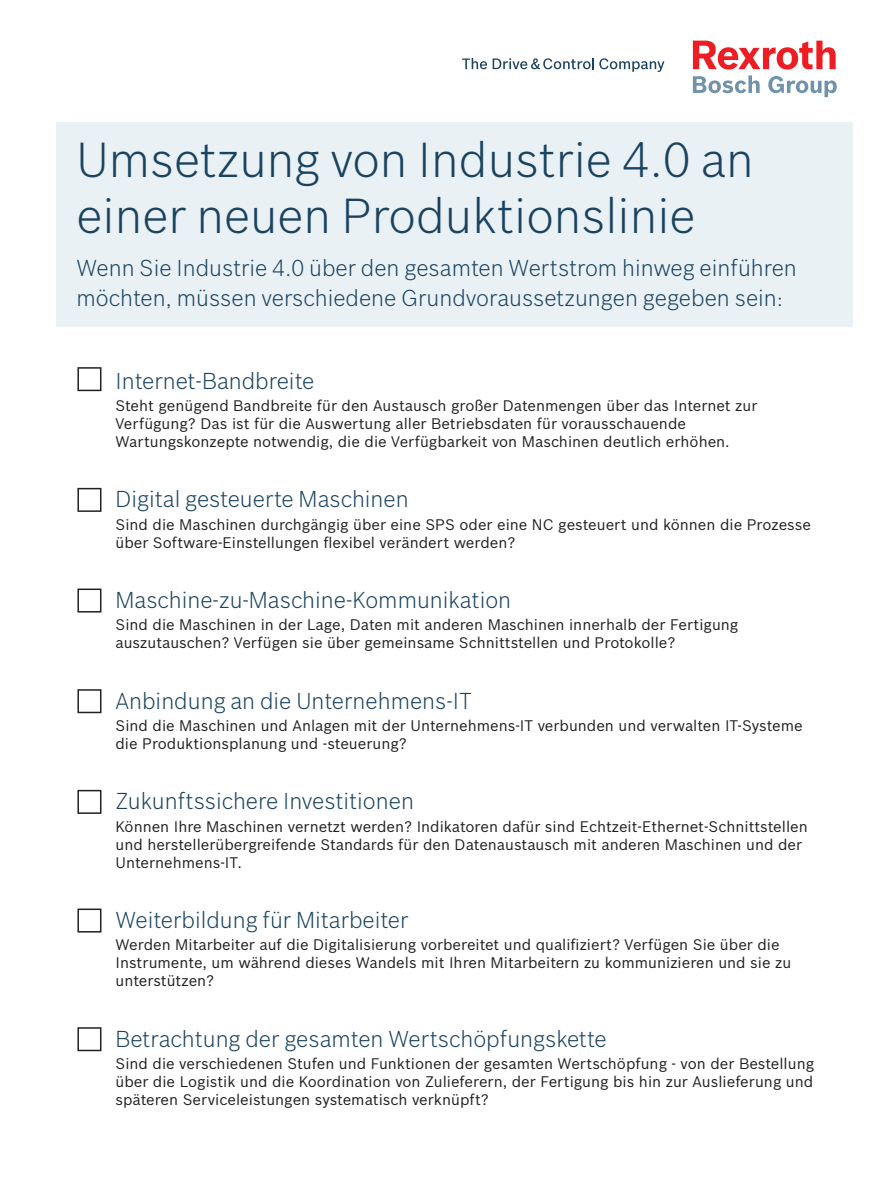
<style>
.page{position:relative;width:893px;height:1191px;background:#fff}
.page>*{position:absolute;margin:0;border:0;box-sizing:border-box;transform-origin:0 0}
.t1{font:300 48px/55.2px "Bosch Sans";color:#1a4360}
.t2{font:300 22.5px/30.6px "Bosch Sans";color:#1a4360}
.t3{font:15px/18px "Bosch Sans";color:#231f20}
</style>
<div class="page">
<div style="left:56px;top:122px;width:796px;height:205px;background:#eaf1f5"></div>
<div style="left:77px;top:367px;width:24px;height:24px;border:2px solid #231f20"></div>
<div style="left:77px;top:488px;width:24px;height:24px;border:2px solid #231f20"></div>
<div style="left:77px;top:588px;width:24px;height:24px;border:2px solid #231f20"></div>
<div style="left:77px;top:689px;width:24px;height:24px;border:2px solid #231f20"></div>
<div style="left:77px;top:790px;width:24px;height:24px;border:2px solid #231f20"></div>
<div style="left:77px;top:908px;width:24px;height:24px;border:2px solid #231f20"></div>
<div style="left:77px;top:1027px;width:24px;height:24px;border:2px solid #231f20"></div>
<svg style="left:493px;top:58px;width:171px;height:14px"></svg>
<svg style="left:462px;top:58px;width:25px;height:11px"></svg>
<svg style="left:693px;top:41px;width:144px;height:56px"></svg>
<h1 class="t1" style="left:77px;top:129px;width:679px">Umsetzung von Industrie 4.0 an einer neuen Produktionslinie</h1>
<h2 class="t2" style="left:77px;top:251px;width:722px">Wenn Sie Industrie 4.0 über den gesamten Wertstrom hinweg einführen möchten, müssen verschiedene Grundvoraussetzungen gegeben sein:</h2>
<h2 class="t2" style="left:115px;top:364px;width:200px">Internet-Bandbreite</h2>
<p class="t3" style="left:115px;top:395px;width:643px">Steht genügend Bandbreite für den Austausch großer Datenmengen über das Internet zur<br>Verfügung? Das ist für die Auswertung aller Betriebsdaten für vorausschauende<br>Wartungskonzepte notwendig, die die Verfügbarkeit von Maschinen deutlich erhöhen.</p>
<h2 class="t2" style="left:115px;top:482px;width:295px">Digital gesteuerte Maschinen</h2>
<p class="t3" style="left:115px;top:514px;width:697px">Sind die Maschinen durchgängig über eine SPS oder eine NC gesteuert und können die Prozesse über Software-Einstellungen flexibel verändert werden?</p>
<h2 class="t2" style="left:115px;top:583px;width:397px">Maschine-zu-Maschine-Kommunikation</h2>
<p class="t3" style="left:115px;top:615px;width:624px">Sind die Maschinen in der Lage, Daten mit anderen Maschinen innerhalb der Fertigung auszutauschen? Verfügen sie über gemeinsame Schnittstellen und Protokolle?</p>
<h2 class="t2" style="left:115px;top:684px;width:358px">Anbindung an die Unternehmens-IT</h2>
<p class="t3" style="left:115px;top:715px;width:689px">Sind die Maschinen und Anlagen mit der Unternehmens-IT verbunden und verwalten IT-Systeme die Produktionsplanung und -steuerung?</p>
<h2 class="t2" style="left:115px;top:784px;width:300px">Zukunftssichere Investitionen</h2>
<p class="t3" style="left:115px;top:816px;width:694px">Können Ihre Maschinen vernetzt werden? Indikatoren dafür sind Echtzeit-Ethernet-Schnittstellen und herstellerübergreifende Standards für den Datenaustausch mit anderen Maschinen und der<br>Unternehmens-IT.</p>
<h2 class="t2" style="left:115px;top:903px;width:294px">Weiterbildung für Mitarbeiter</h2>
<p class="t3" style="left:115px;top:935px;width:677px">Werden Mitarbeiter auf die Digitalisierung vorbereitet und qualifiziert? Verfügen Sie über die<br>Instrumente, um während dieses Wandels mit Ihren Mitarbeitern zu kommunizieren und sie zu unterstützen?</p>
<h2 class="t2" style="left:115px;top:1022px;width:493px">Betrachtung der gesamten Wertschöpfungskette</h2>
<p class="t3" style="left:115px;top:1053px;width:700px;text-align:justify">Sind die verschiedenen Stufen und Funktionen der gesamten Wertschöpfung - von der Bestellung über die Logistik und die Koordination von Zulieferern, der Fertigung bis hin zur Auslieferung und späteren Serviceleistungen systematisch verknüpft?</p>
</div>
